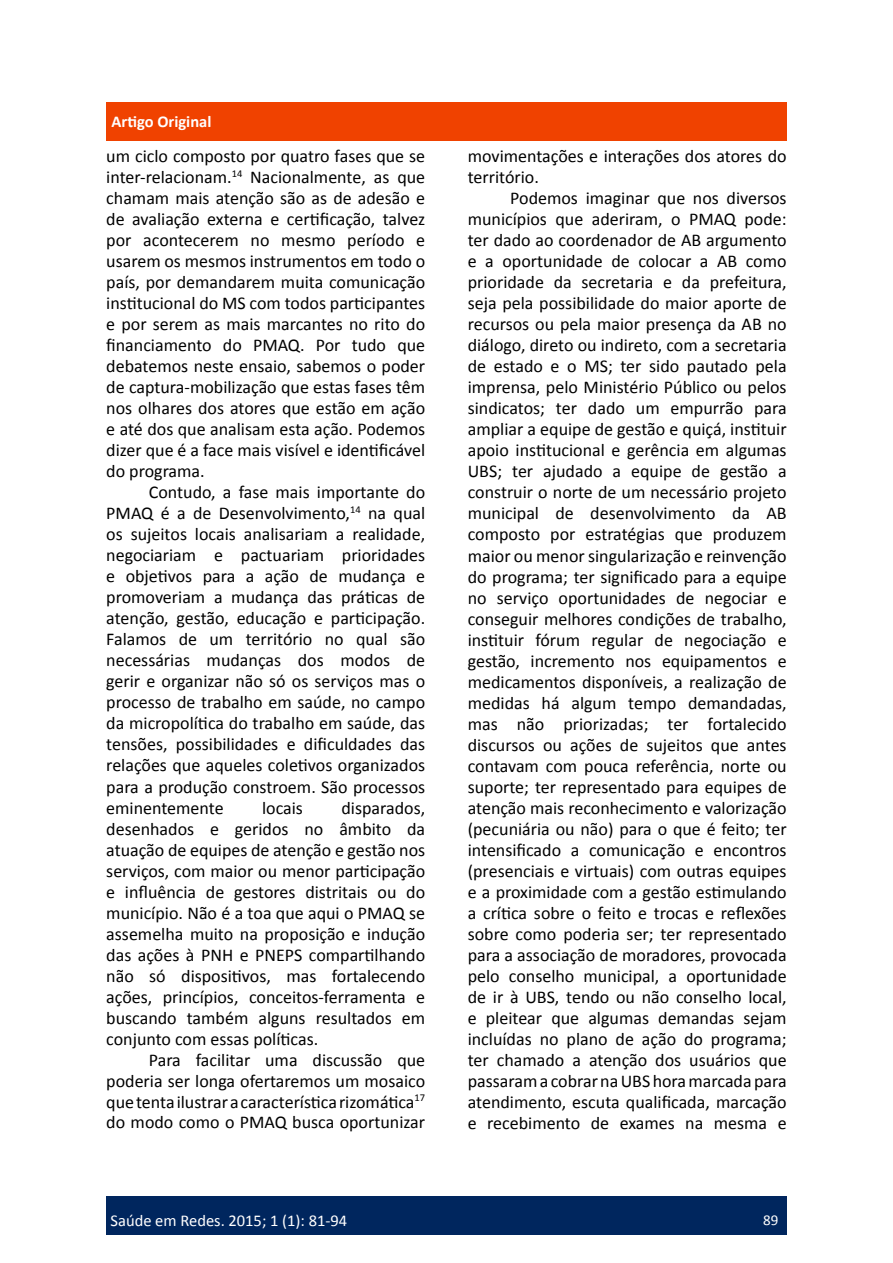
<style>
.page{position:relative;width:893px;height:1263px;background:#fff}
.page>*{position:absolute;margin:0;border:0;box-sizing:border-box;transform-origin:0 0}
.t1{font:18px/21px "Calibri";color:#000;text-align:justify}
.t2{font:16.5px "Calibri";color:#fff}
.t3{font:700 16.5px "Calibri";color:#fff}
.t4{font:15px "Calibri";color:#fff}
</style>
<div class="page">
<div style="left:106px;top:1196px;width:681px;height:38px;background:#00265e"></div>
<div style="left:106px;top:102px;width:681px;height:38px;background:#f04200"></div>
<p class="t3" style="left:112px;top:110px;width:101px">Artigo Original</p>
<p class="t1" style="left:106px;top:145px;width:320px">um ciclo composto por quatro fases que se inter-relacionam.<sup>14</sup> Nacionalmente, as que chamam mais atenção são as de adesão e de avaliação externa e certificação, talvez por acontecerem no mesmo período e usarem os mesmos instrumentos em todo o país, por demandarem muita comunicação institucional do MS com todos participantes e por serem as mais marcantes no rito do financiamento do PMAQ. Por tudo que debatemos neste ensaio, sabemos o poder de captura-mobilização que estas fases têm nos olhares dos atores que estão em ação e até dos que analisam esta ação. Podemos dizer que é a face mais visível e identificável do programa.</p>
<p class="t1" style="left:106px;top:481px;width:320px;text-indent:43px">Contudo, a fase mais importante do PMAQ é a de Desenvolvimento,<sup>14</sup> na qual os sujeitos locais analisariam a realidade, negociariam e pactuariam prioridades e objetivos para a ação de mudança e promoveriam a mudança das práticas de atenção, gestão, educação e participação.<br>Falamos de um território no qual são necessárias mudanças dos modos de gerir e organizar não só os serviços mas o processo de trabalho em saúde, no campo da micropolítica do trabalho em saúde, das tensões, possibilidades e dificuldades das relações que aqueles coletivos organizados para a produção constroem. São processos eminentemente</p>
<p class="t1" style="left:262px;top:796px;width:42px">locais</p>
<p class="t1" style="left:106px;top:796px;width:320px;text-indent:235px">disparados, desenhados e geridos no âmbito da atuação de equipes de atenção e gestão nos serviços, com maior ou menor participação e influência de gestores distritais ou do município. Não é a toa que aqui o PMAQ se assemelha muito na proposição e indução das ações à PNH e PNEPS compartilhando não só dispositivos, mas fortalecendo ações, princípios, conceitos-ferramenta e buscando também alguns resultados em conjunto com essas políticas.</p>
<p class="t1" style="left:106px;top:1049px;width:320px;text-indent:43px">Para facilitar uma discussão que poderia ser longa ofertaremos um mosaico que tenta ilustrar a característica rizomática<sup>17 </sup>do modo como o PMAQ busca oportunizar</p>
<p class="t1" style="left:468px;top:145px;width:320px">movimentações e interações dos atores do território.</p>
<p class="t1" style="left:468px;top:187px;width:320px;text-indent:43px">Podemos imaginar que nos diversos municípios que aderiram, o PMAQ pode: ter dado ao coordenador de AB argumento e a oportunidade de colocar a AB como prioridade da secretaria e da prefeitura, seja pela possibilidade do maior aporte de recursos ou pela maior presença da AB no diálogo, direto ou indireto, com a secretaria de estado e o MS; ter sido pautado pela imprensa, pelo Ministério Público ou pelos sindicatos; ter dado um empurrão para ampliar a equipe de gestão e quiçá, instituir apoio institucional e gerência em algumas UBS; ter ajudado a equipe de gestão a construir o norte de um necessário projeto municipal de desenvolvimento da AB composto por estratégias que produzem maior ou menor singularização e reinvenção do programa; ter significado para a equipe no serviço oportunidades de negociar e conseguir melhores condições de trabalho, instituir fórum regular de negociação e gestão, incremento nos equipamentos e medicamentos disponíveis, a realização de medidas há algum tempo demandadas, mas não priorizadas; ter fortalecido discursos ou ações de sujeitos que antes contavam com pouca referência, norte ou suporte; ter representado para equipes de atenção mais reconhecimento e valorização (pecuniária ou não) para o que é feito; ter intensificado a comunicação e encontros (presenciais e virtuais) com outras equipes e a proximidade com a gestão estimulando a crítica sobre o feito e trocas e reflexões sobre como poderia ser; ter representado para a associação de moradores, provocada pelo conselho municipal, a oportunidade de ir à UBS, tendo ou não conselho local, e pleitear que algumas demandas sejam incluídas no plano de ação do programa; ter chamado a atenção dos usuários que passaram a cobrar na UBS hora marcada para atendimento, escuta qualificada, marcação e recebimento de exames na mesma e</p>
<p class="t2" style="left:111px;top:1209px;width:238px">Saúde em Redes. 2015; 1 (1): 81-94</p>
<p class="t4" style="left:763px;top:1209px;width:17px">89</p>
</div>
